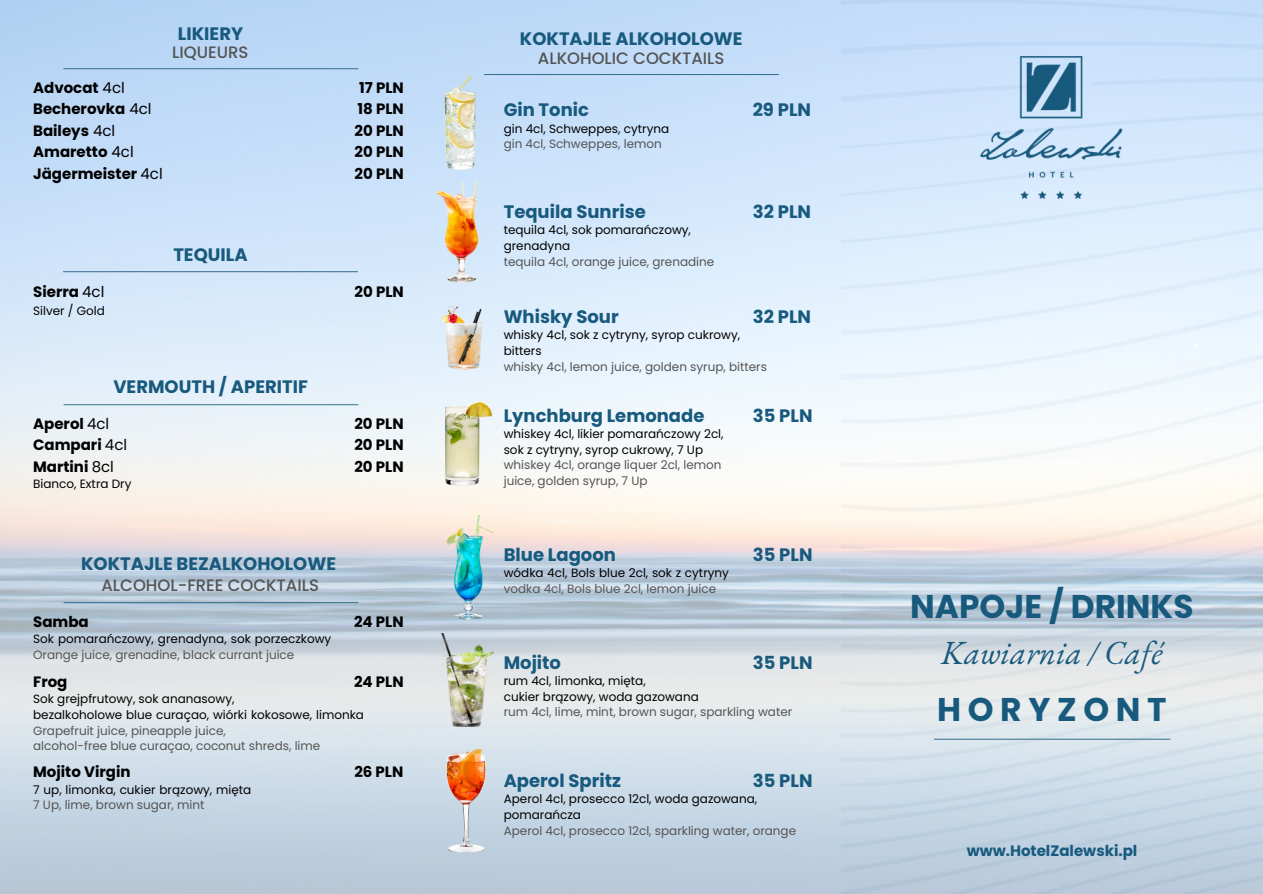
<style>
.page{position:relative;width:1263px;height:894px;background:#fff}
.page>*{position:absolute;margin:0;border:0;box-sizing:border-box;transform-origin:0 0}
.t1{font:italic 32.85px "EB Garamond";color:#185a7d}
.t2{font:700 32.85px "Poppins";color:#185a7d}
.t3{font:700 32.85px "Poppins";letter-spacing:.205em;color:#185a7d}
.t4{font:700 18px "Poppins";color:#185a7d}
.t5{font:500 16.5px "Poppins";color:#545454}
.t6{font:700 15px/21.3px "Poppins";color:#000}
.t7{font:700 15px "Poppins";color:#185a7d}
.t8{font:12px/15.8px "Poppins";color:#000}
.t9{font:12px "Poppins";color:#545454}
.s1{font-weight:400}
.s2{color:#545454}
</style>
<div class="page">
<img style="left:0;top:0;width:1263px;height:893px">
<img style="left:981px;top:57px;width:141px;height:141px">
<hr style="left:934px;top:738px;width:236px;height:1px;background:#185a7d">
<img style="left:435px;top:182px;width:54px;height:101px">
<img style="left:440px;top:304px;width:46px;height:66px">
<img style="left:435px;top:633px;width:59px;height:93px">
<img style="left:445px;top:402px;width:47px;height:83px">
<img style="left:445px;top:515px;width:50px;height:105px">
<img style="left:426px;top:747px;width:79px;height:108px">
<hr style="left:63px;top:271px;width:295px;height:1px;background:#185a7d">
<hr style="left:63px;top:68px;width:295px;height:1px;background:#185a7d">
<hr style="left:64px;top:404px;width:294px;height:1px;background:#185a7d">
<hr style="left:64px;top:602px;width:294px;height:1px;background:#185a7d">
<hr style="left:484px;top:74px;width:295px;height:1px;background:#185a7d">
<img style="left:435px;top:71px;width:53px;height:104px">
<p class="t4" style="left:178px;top:21px;width:67px">LIKIERY</p>
<p class="t6" style="left:33px;top:77px;width:131px">Advocat <span class="s1">4cl<br></span>Becherovka <span class="s1">4cl<br></span>Baileys <span class="s1">4cl<br></span>Amaretto <span class="s1">4cl<br></span>Jägermeister <span class="s1">4cl</span></p>
<h3 class="t5" style="left:172px;top:41px;width:78px">LIQUEURS</h3>
<p class="t6" style="left:33px;top:280px;width:73px">Sierra <span class="s1">4cl</span></p>
<p class="t8" style="left:33px;top:302px;width:73px">Silver / Gold</p>
<h4 class="t4" style="left:173px;top:242px;width:76px">TEQUILA</h4>
<h3 class="t4" style="left:113px;top:374px;width:196px">VERMOUTH / APERITIF</h3>
<h4 class="t6" style="left:33px;top:413px;width:95px">Aperol <span class="s1">4cl<br></span>Campari <span class="s1">4cl<br></span>Martini <span class="s1">8cl</span></h4>
<h5 class="t8" style="left:33px;top:475px;width:100px">Bianco, Extra Dry</h5>
<p class="t6" style="left:355px;top:77px;width:51px;text-align:center">17 PLN<br>18 PLN<br>20 PLN<br>20 PLN<br>20 PLN</p>
<h4 class="t6" style="left:355px;top:280px;width:51px">20 PLN</h4>
<h3 class="t6" style="left:354px;top:413px;width:51px;text-align:justify">20 PLN 20 PLN 20 PLN</h3>
<p class="t4" style="left:81px;top:551px;width:257px">KOKTAJLE BEZALKOHOLOWE</p>
<h3 class="t6" style="left:33px;top:611px;width:57px">Samba</h3>
<p class="t5" style="left:101px;top:573px;width:219px">ALCOHOL-FREE COCKTAILS</p>
<p class="t6" style="left:354px;top:611px;width:51px">24 PLN</p>
<h3 class="t8" style="left:33px;top:631px;width:300px">Sok pomarańczowy, grenadyna, sok porzeczkowy<br><span class="s2">Orange juice, grenadine, black currant juice</span></h3>
<p class="t8" style="left:33px;top:690px;width:203px">Sok grejpfrutowy, sok ananasowy,</p>
<h6 class="t8" style="left:33px;top:706px;width:332px">bezalkoholowe blue curaçao, wiórki kokosowe, limonka<br><span class="s2">Grapefruit juice, pineapple juice,</span></h6>
<p class="t9" style="left:33px;top:737px;width:289px">alcohol-free blue curaçao, coconut shreds, lime</p>
<p class="t6" style="left:354px;top:671px;width:51px">24 PLN</p>
<p class="t6" style="left:33px;top:671px;width:36px">Frog</p>
<h3 class="t6" style="left:33px;top:761px;width:99px">Mojito Virgin</h3>
<h3 class="t8" style="left:33px;top:781px;width:220px">7 up, limonka, cukier brązowy, mięta<br><span class="s2">7 Up, lime, brown sugar, mint</span></h3>
<p class="t6" style="left:354px;top:761px;width:51px">26 PLN</p>
<p class="t4" style="left:520px;top:27px;width:224px">KOKTAJLE ALKOHOLOWE</p>
<h4 class="t5" style="left:538px;top:47px;width:188px">ALKOHOLIC COCKTAILS</h4>
<p class="t4" style="left:504px;top:97px;width:87px">Gin Tonic</p>
<h5 class="t8" style="left:504px;top:120px;width:167px">gin 4cl, Schweppes, cytryna <span class="s2">gin 4cl, Schweppes, lemon</span></h5>
<h3 class="t4" style="left:504px;top:199px;width:144px">Tequila Sunrise</h3>
<h5 class="t8" style="left:504px;top:222px;width:189px">tequila 4cl, sok pomarańczowy, grenadyna</h5>
<h6 class="t9" style="left:504px;top:253px;width:212px">tequila 4cl, orange juice, grenadine</h6>
<h4 class="t4" style="left:504px;top:304px;width:116px">Whisky Sour</h4>
<p class="t4" style="left:753px;top:97px;width:60px">29 PLN</p>
<h3 class="t4" style="left:753px;top:199px;width:60px">32 PLN</h3>
<h4 class="t4" style="left:753px;top:304px;width:60px">32 PLN</h4>
<p class="t8" style="left:504px;top:327px;width:238px">whisky 4cl, sok z cytryny, syrop cukrowy, bitters</p>
<h6 class="t9" style="left:504px;top:358px;width:265px">whisky 4cl, lemon juice, golden syrup, bitters</h6>
<p class="t4" style="left:504px;top:403px;width:202px">Lynchburg Lemonade</p>
<p class="t8" style="left:504px;top:426px;width:221px">whiskey 4cl, likier pomarańczowy 2cl, sok z cytryny, syrop cukrowy, 7 Up <span class="s2">whiskey 4cl, orange liquer 2cl, lemon juice, golden syrup, 7 Up</span></p>
<p class="t4" style="left:504px;top:541px;width:114px">Blue Lagoon</p>
<p class="t8" style="left:504px;top:564px;width:227px">wódka 4cl, Bols blue 2cl, sok z cytryny <span class="s2">vodka 4cl, Bols blue 2cl, lemon juice</span></p>
<p class="t4" style="left:504px;top:649px;width:59px">Mojito</p>
<p class="t4" style="left:753px;top:403px;width:61px">35 PLN</p>
<h4 class="t4" style="left:753px;top:541px;width:61px">35 PLN</h4>
<p class="t4" style="left:753px;top:649px;width:61px">35 PLN</p>
<h3 class="t8" style="left:504px;top:672px;width:144px">rum 4cl, limonka, mięta,</h3>
<h3 class="t8" style="left:504px;top:688px;width:197px">cukier brązowy, woda gazowana</h3>
<p class="t9" style="left:504px;top:703px;width:290px">rum 4cl, lime, mint, brown sugar, sparkling water</p>
<p class="t4" style="left:504px;top:768px;width:119px">Aperol Spritz</p>
<p class="t4" style="left:753px;top:768px;width:61px">35 PLN</p>
<p class="t8" style="left:504px;top:791px;width:255px">Aperol 4cl, prosecco 12cl, woda gazowana, pomarańcza</p>
<h5 class="t9" style="left:504px;top:822px;width:294px">Aperol 4cl, prosecco 12cl, sparkling water, orange</h5>
<h5 class="t2" style="left:910px;top:583px;width:285px">NAPOJE / DRINKS</h5>
<p class="t1" style="left:941px;top:630px;width:223px">Kawiarnia / Café</p>
<h3 class="t3" style="left:937px;top:686px;width:231px">HORYZONT</h3>
<p class="t7" style="left:967px;top:840px;width:172px">www.HotelZalewski.pl</p>
</div>
